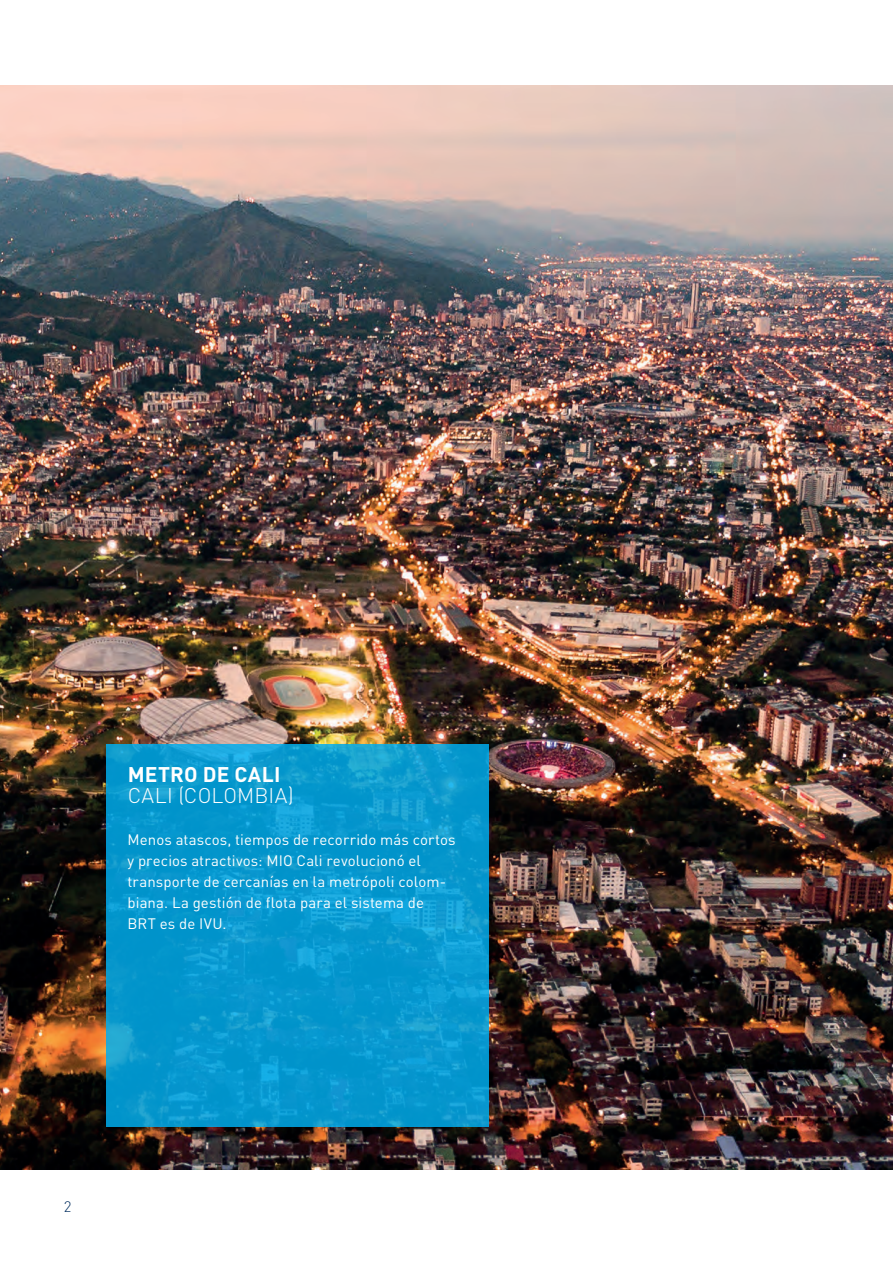
<style>
.page{position:relative;width:893px;height:1263px;background:#fff}
.page>*{position:absolute;margin:0;border:0;box-sizing:border-box;transform-origin:0 0}
.Überschrift_2_Box__d{font:300 21px "DINOT";letter-spacing:.005em;color:#fff}
.Überschrift_1_Box__f{font:700 21px "DINOT";letter-spacing:.01em;color:#fff}
.Fließtext_Box_REGULA{font:15px/21px "DIN Pro";letter-spacing:.005em;color:#fff}
.t1{font:300 15px "DINOT";color:#002d5e}
</style>
<div class="page">
<img style="left:0;top:85px;width:893px;height:1084px">
<svg style="left:106px;top:744px;width:383px;height:383px;background:#0898cf"></svg>
<p class="Überschrift_1_Box__f" style="left:128px;top:760px;width:154px">METRO DE CALI</p>
<p class="Überschrift_2_Box__d" style="left:128px;top:782px;width:168px">CALI (COLOMBIA)</p>
<p class="Fließtext_Box_REGULA" style="left:128px;top:827px;width:330px">Menos atascos, tiempos de recorrido más cortos y precios atractivos: MIO Cali revolucionó el transporte de cercanías en la metrópoli colom&shy;biana. La gestión de flota para el sistema de BRT es de IVU.</p>
<p class="t1" style="left:64px;top:1197px;width:9px">2</p>
</div>
